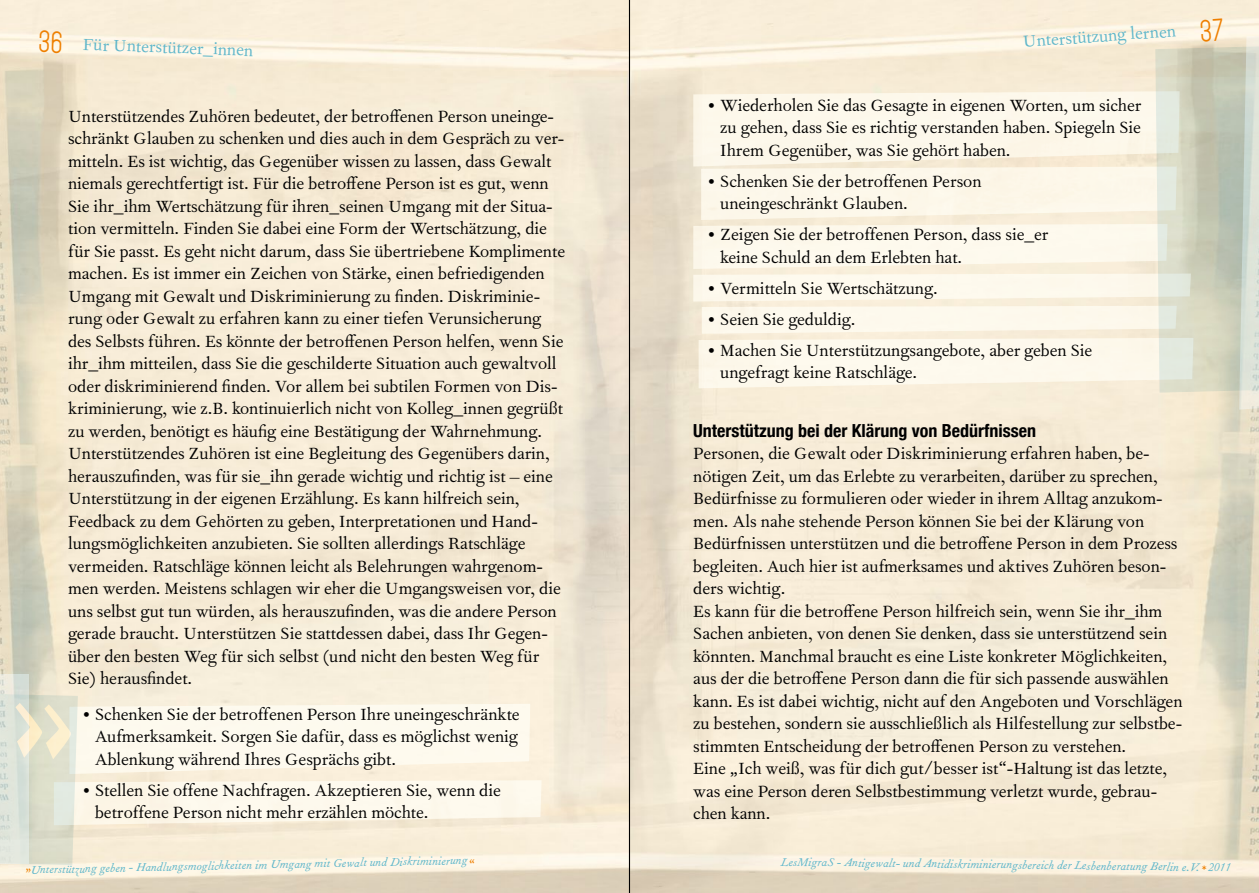
<style>
.page{position:relative;width:1259px;height:893px;background:#fff}
.page>*{position:absolute;margin:0;border:0;box-sizing:border-box;transform-origin:0 0}
.t1{font:19.5px/22.5px "Fournier MT Std";color:#000}
.t2{font:19.5px "Fournier MT Std";color:#5eb6ca}
.t3{font:700 condensed 18px "Helvetica Neue";color:#000}
.t4{font:italic 13.5px "Fournier MT Std";color:#5eb6ca}
.s1{font-family:"Chadwick";font-size:27px;color:#ee7f00}
.s2{font-style:normal;color:#ee7f00}
.s3{color:#ee7f00}
</style>
<div class="page">
<hr style="left:629px;top:0;width:1px;height:893px;background:#000">
<svg style="left:0;top:674px;width:28px;height:19px"></svg>
<svg style="left:693px;top:19px;width:566px;height:391px;background:#f4eede"></svg>
<svg style="left:0;top:693px;width:541px;height:172px;background:#f6f1e2"></svg>
<p class="t2" style="left:40px;top:29px;width:216px;rotate:2deg"><span class="s1">36</span> Für Unterstützer_innen</p>
<p class="t2" style="left:1022px;top:28px;width:155px;rotate:-4deg">Unterstützung lernen</p>
<p class="t1" style="left:68px;top:104px;width:498px">Unterstützendes Zuhören bedeutet, der betroffenen Person uneinge&shy;schränkt Glauben zu schenken und dies auch in dem Gespräch zu ver&shy;mitteln. Es ist wichtig, das Gegenüber wissen zu lassen, dass Gewalt niemals gerechtfertigt ist. Für die betroffene Person ist es gut, wenn Sie ihr_ihm Wertschätzung für ihren_seinen Umgang mit der Situa&shy;tion vermitteln. Finden Sie dabei eine Form der Wertschätzung, die für Sie passt. Es geht nicht darum, dass Sie übertriebene Komplimente machen. Es ist immer ein Zeichen von Stärke, einen befriedigenden Umgang mit Gewalt und Diskriminierung zu finden. Diskriminie&shy;rung oder Gewalt zu erfahren kann zu einer tiefen Verunsicherung des Selbsts führen. Es könnte der betroffenen Person helfen, wenn Sie ihr_ihm mitteilen, dass Sie die geschilderte Situation auch gewaltvoll oder diskriminierend finden. Vor allem bei subtilen Formen von Dis&shy;kriminierung, wie z.B. kontinuierlich nicht von Kolleg_innen gegrüßt zu werden, benötigt es häufig eine Bestätigung der Wahrnehmung.<br>Unterstützendes Zuhören ist eine Begleitung des Gegenübers darin, herauszufinden, was für sie_ihn gerade wichtig und richtig ist – eine Unterstützung in der eigenen Erzählung. Es kann hilfreich sein, Feedback zu dem Gehörten zu geben, Interpretationen und Hand&shy;lungsmöglichkeiten anzubieten. Sie sollten allerdings Ratschläge vermeiden. Ratschläge können leicht als Belehrungen wahrgenom&shy;men werden. Meistens schlagen wir eher die Umgangsweisen vor, die uns selbst gut tun würden, als herauszufinden, was die andere Person gerade braucht. Unterstützen Sie stattdessen dabei, dass Ihr Gegen&shy;über den besten Weg für sich selbst (und nicht den besten Weg für Sie) herausfindet.</p>
<p class="t1" style="left:95px;top:702px;width:426px;text-align:justify;text-indent:-12px">• Schenken Sie der betroffenen Person Ihre uneingeschränkte Aufmerksamkeit. Sorgen Sie dafür, dass es möglichst wenig Ablenkung während Ihres Gesprächs gibt.</p>
<p class="t1" style="left:95px;top:778px;width:407px;text-indent:-12px">• Stellen Sie offene Nachfragen. Akzeptieren Sie, wenn die betroffene Person nicht mehr erzählen möchte.</p>
<p class="t1" style="left:720px;top:93px;width:422px;text-align:justify;text-indent:-12px">• Wiederholen Sie das Gesagte in eigenen Worten, um sicher zu gehen, dass Sie es richtig verstanden haben. Spiegeln Sie Ihrem Gegenüber, was Sie gehört haben.</p>
<p class="t1" style="left:720px;top:169px;width:263px;text-indent:-12px">• Schenken Sie der betroffenen Person uneingeschränkt Glauben.</p>
<p class="t1" style="left:720px;top:223px;width:329px;text-indent:-12px">• Zeigen Sie der betroffenen Person, dass sie_er keine Schuld an dem Erlebten hat.</p>
<p class="t1" style="left:708px;top:276px;width:231px">• Vermitteln Sie Wertschätzung.</p>
<p class="t1" style="left:708px;top:307px;width:149px">• Seien Sie geduldig.</p>
<p class="t1" style="left:720px;top:338px;width:373px;text-indent:-12px">• Machen Sie Unterstützungsangebote, aber geben Sie ungefragt keine Ratschläge.</p>
<p class="t3" style="left:693px;top:419px;width:344px">Unterstützung bei der Klärung von Bedürfnissen</p>
<p class="t1" style="left:693px;top:442px;width:491px">Personen, die Gewalt oder Diskriminierung erfahren haben, be&shy;nötigen Zeit, um das Erlebte zu verarbeiten, darüber zu sprechen, Bedürfnisse zu formulieren oder wieder in ihrem Alltag anzukom&shy;men. Als nahe stehende Person können Sie bei der Klärung von Bedürfnissen unterstützen und die betroffene Person in dem Prozess begleiten. Auch hier ist aufmerksames und aktives Zuhören beson&shy;ders wichtig.<br>Es kann für die betroffene Person hilfreich sein, wenn Sie ihr_ihm Sachen anbieten, von denen Sie denken, dass sie unterstützend sein könnten. Manchmal braucht es eine Liste konkreter Möglichkeiten, aus der die betroffene Person dann die für sich passende auswählen kann. Es ist dabei wichtig, nicht auf den Angeboten und Vorschlägen zu bestehen, sondern sie ausschließlich als Hilfestellung zur selbstbe&shy;stimmten Entscheidung der betroffenen Person zu verstehen.<br>Eine „Ich weiß, was für dich gut/besser ist“-Haltung ist das letzte, was eine Person deren Selbstbestimmung verletzt wurde, gebrau&shy;chen kann.</p>
<p class="t4" style="left:25px;top:860px;width:450px;rotate:-1deg"><span class="s2">»</span>Unterstützung geben - Handlungsmoglichkeiten im Umgang mit Gewalt und Diskriminierung <span class="s2">«</span></p>
<p class="t4" style="left:781px;top:852px;width:451px;rotate:1deg">LesMigraS - Antigewalt- und Antidiskriminierungsbereich der Lesbenberatung Berlin e.V. <span class="s3">*</span> 2011</p>
</div>
